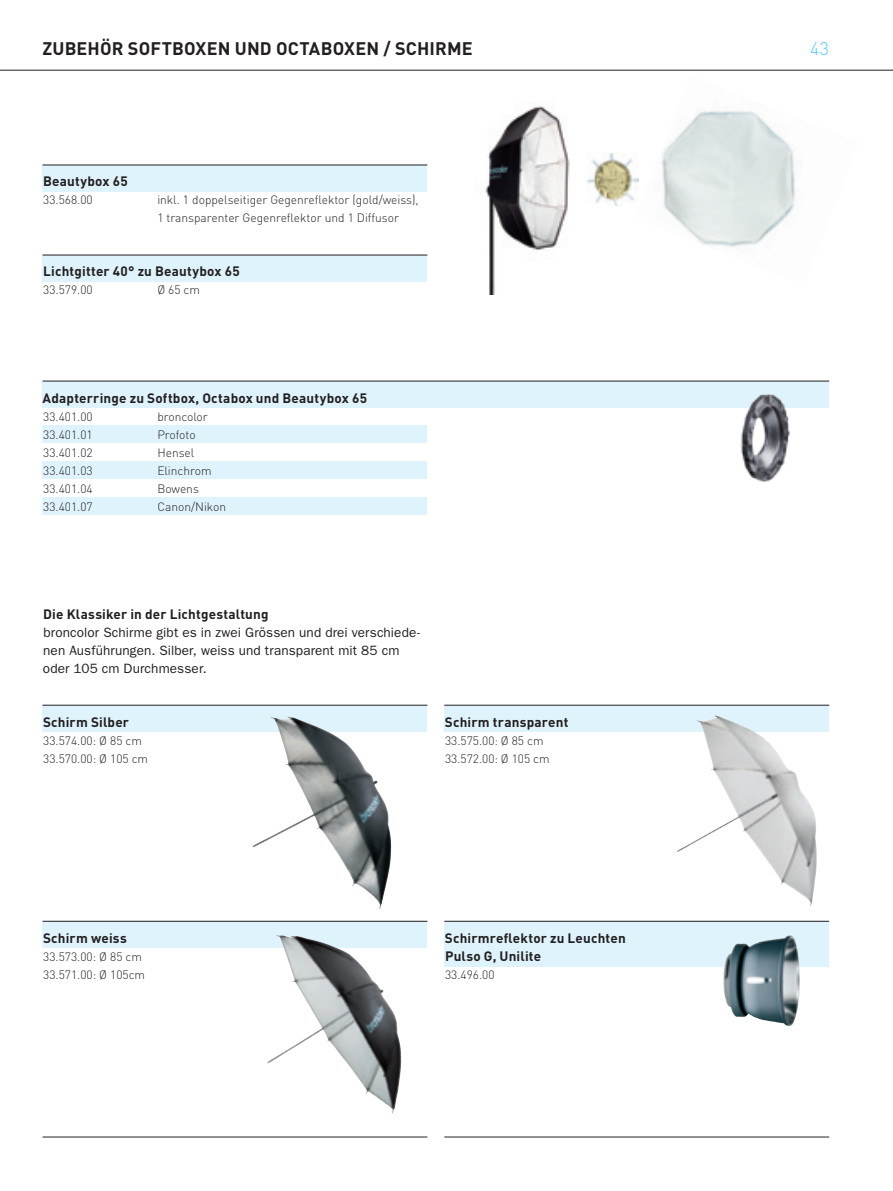
<style>
.page{position:relative;width:893px;height:1191px;background:#fff}
.page>*{position:absolute;margin:0;border:0;box-sizing:border-box;transform-origin:0 0}
.t1{font:700 18px "DINOT";letter-spacing:.01em;color:#231f20}
.t2{font:300 18px "DINOT";color:#56cbf5}
.t3{font:700 13.5px/18px "DINOT";letter-spacing:.015em;color:#231f20}
.t4{font:13.5px/18px "ITC Franklin Gothic Std";letter-spacing:.01em;color:#231f20}
.t5{font:300 12px/18px "DINOT";color:#231f20}
</style>
<div class="page">
<div style="left:43px;top:705px;width:384px;height:27px;background:#dff3fc"></div>
<div style="left:444px;top:705px;width:385px;height:27px;background:#dff3fc"></div>
<div style="left:43px;top:921px;width:384px;height:27px;background:#dff3fc"></div>
<div style="left:444px;top:921px;width:385px;height:45px;background:#dff3fc"></div>
<div style="left:43px;top:381px;width:786px;height:27px;background:#dff3fc"></div>
<div style="left:43px;top:425px;width:384px;height:18px;background:#dff3fc"></div>
<div style="left:43px;top:461px;width:384px;height:18px;background:#dff3fc"></div>
<div style="left:43px;top:497px;width:384px;height:18px;background:#dff3fc"></div>
<div style="left:43px;top:165px;width:384px;height:27px;background:#dff3fc"></div>
<div style="left:43px;top:255px;width:384px;height:27px;background:#dff3fc"></div>
<hr style="left:0;top:70px;width:893px;height:1px;background:#231f20">
<img style="left:638px;top:111px;width:164px;height:137px">
<img style="left:723px;top:935px;width:77px;height:91px">
<img style="left:252px;top:716px;width:139px;height:193px">
<img style="left:677px;top:716px;width:140px;height:190px">
<img style="left:267px;top:935px;width:134px;height:178px">
<img style="left:587px;top:152px;width:51px;height:53px">
<img style="left:485px;top:105px;width:85px;height:189px">
<img style="left:741px;top:394px;width:49px;height:88px">
<hr style="left:43px;top:705px;width:384px;height:1px;background:#231f20">
<hr style="left:43px;top:921px;width:384px;height:1px;background:#231f20">
<hr style="left:43px;top:1136px;width:384px;height:1px;background:#231f20">
<hr style="left:444px;top:705px;width:385px;height:1px;background:#231f20">
<hr style="left:444px;top:921px;width:385px;height:1px;background:#231f20">
<hr style="left:444px;top:1136px;width:385px;height:1px;background:#231f20">
<hr style="left:43px;top:381px;width:786px;height:1px;background:#231f20">
<hr style="left:43px;top:255px;width:384px;height:1px;background:#231f20">
<hr style="left:43px;top:165px;width:384px;height:1px;background:#231f20">
<h1 class="t1" style="left:42px;top:36px;width:35px">Zubehö</h1>
<h1 class="t1" style="left:112px;top:36px;width:96px">r Softboxen</h1>
<h1 class="t1" style="left:235px;top:36px;width:122px">und Octaboxen</h1>
<h1 class="t1" style="left:384px;top:36px;width:88px">/ Schirme</h1>
<p class="t3" style="left:43px;top:172px;width:86px">Beautybox 65</p>
<p class="t5" style="left:43px;top:191px;width:51px">33.568.00</p>
<p class="t5" style="left:157px;top:191px;width:263px">inkl. 1 doppelseitiger Gegenreflektor (gold/weiss),<br>1 transparenter Gegenreflektor und 1 Diffusor</p>
<p class="t3" style="left:43px;top:262px;width:198px">Lichtgitter 40° zu Beautybox 65</p>
<p class="t5" style="left:43px;top:281px;width:51px">33.579.00</p>
<p class="t5" style="left:157px;top:281px;width:44px">Ø 65 cm</p>
<p class="t3" style="left:43px;top:388px;width:326px">Adapterringe zu Softbox, Octabox und Beautybox 65</p>
<p class="t5" style="left:43px;top:407px;width:51px">33.401.00</p>
<p class="t5" style="left:157px;top:407px;width:52px">broncolor</p>
<p class="t5" style="left:43px;top:425px;width:51px">33.401.01</p>
<p class="t5" style="left:157px;top:425px;width:40px">Profoto</p>
<p class="t5" style="left:43px;top:443px;width:51px">33.401.02</p>
<p class="t5" style="left:157px;top:443px;width:39px">Hensel</p>
<p class="t5" style="left:43px;top:461px;width:51px">33.401.03</p>
<p class="t5" style="left:157px;top:461px;width:56px">Elinchrom</p>
<p class="t5" style="left:43px;top:479px;width:51px">33.401.04</p>
<p class="t5" style="left:157px;top:479px;width:43px">Bowens</p>
<p class="t5" style="left:43px;top:497px;width:51px">33.401.07</p>
<p class="t5" style="left:157px;top:497px;width:70px">Canon/Nikon</p>
<p class="t3" style="left:43px;top:604px;width:227px">Die Klassiker in der Lichtgestaltung</p>
<p class="t4" style="left:43px;top:623px;width:379px">broncolor Schirme gibt es in zwei Grössen und drei verschiede&shy;nen Ausführungen. Silber, weiss und transparent mit 85 cm oder 105 cm Durchmesser.</p>
<p class="t3" style="left:43px;top:712px;width:88px">Schirm Silber</p>
<p class="t5" style="left:43px;top:731px;width:106px">33.574.00: Ø 85 cm<br>33.570.00: Ø 105 cm</p>
<p class="t3" style="left:445px;top:712px;width:125px">Schirm transparent</p>
<p class="t5" style="left:445px;top:731px;width:106px">33.575.00: Ø 85 cm<br>33.572.00: Ø 105 cm</p>
<p class="t3" style="left:43px;top:928px;width:85px">Schirm weiss</p>
<p class="t5" style="left:43px;top:947px;width:103px">33.573.00: Ø 85 cm<br>33.571.00: Ø 105cm</p>
<p class="t3" style="left:445px;top:928px;width:182px">Schirmreflektor zu Leuchten<br>Pulso G, Unilite</p>
<p class="t5" style="left:445px;top:965px;width:51px">33.496.00</p>
<h1 class="t2" style="left:810px;top:37px;width:21px">43</h1>
</div>
